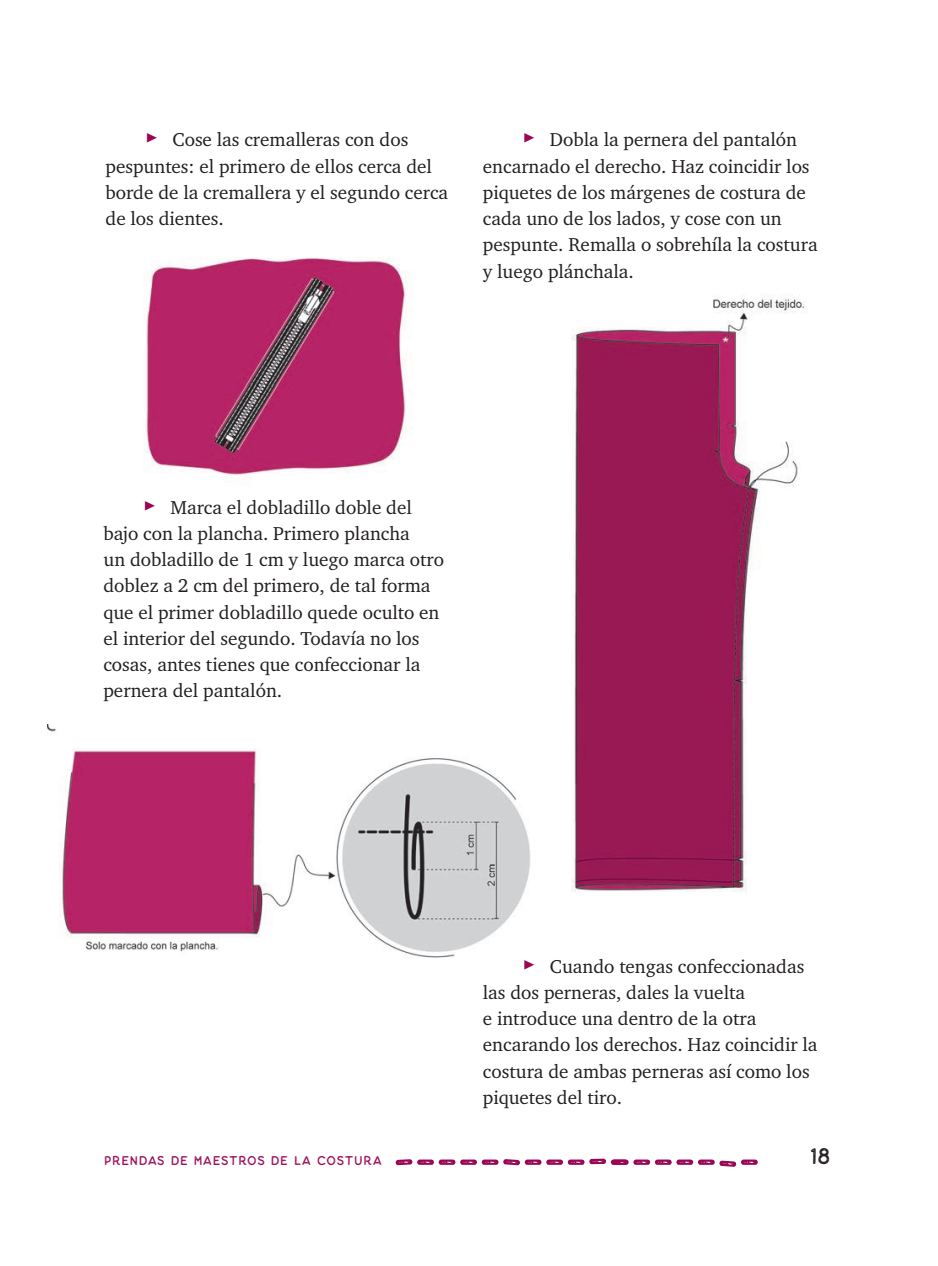
<style>
.page{position:relative;width:938px;height:1266px;background:#fff}
.page>*{position:absolute;margin:0;border:0;box-sizing:border-box;transform-origin:0 0}
.t1{font:21px "Thistails Sans Rough";color:#231f20}
.t2{font:19.25px/26.2px "Charter EF";color:#231f20}
.t3{font:11.72px "Thistails Sans Rough";color:#990655}
.s1{font-family:"Trajan Pro 3";font-weight:700;font-size:22.75px;color:#990655}
</style>
<div class="page">
<svg style="left:395px;top:1158px;width:362px;height:8px"></svg>
<img style="left:571px;top:295px;width:234px;height:597px">
<img style="left:144px;top:257px;width:262px;height:219px">
<img style="left:48px;top:724px;width:483px;height:234px">
<p class="t2" style="left:105px;top:126px;width:344px;text-indent:40px"><span class="s1">▶</span> Cose las cremalleras con dos pespuntes: el primero de ellos cerca del borde de la cremallera y el segundo cerca de los dientes.</p>
<p class="t2" style="left:482px;top:126px;width:336px;text-indent:40px"><span class="s1">▶</span> Dobla la pernera del pantalón encarnado el derecho. Haz coincidir los piquetes de los márgenes de costura de cada uno de los lados, y cose con un pespunte. Remalla o sobrehíla la costura y luego plánchala.</p>
<p class="t2" style="left:103px;top:493px;width:342px;text-indent:40px"><span class="s1">▶</span> Marca el dobladillo doble del bajo con la plancha. Primero plancha<br>un dobladillo de 1 cm y luego marca otro doblez a 2 cm del primero, de tal forma que el primer dobladillo quede oculto en el interior del segundo. Todavía no los cosas, antes tienes que confeccionar la pernera del pantalón.</p>
<p class="t2" style="left:482px;top:952px;width:336px;text-indent:40px"><span class="s1">▶</span> Cuando tengas confeccionadas las dos perneras, dales la vuelta<br>e introduce una dentro de la otra encarando los derechos. Haz coincidir la costura de ambas perneras así como los piquetes del tiro.</p>
<p class="t3" style="left:104px;top:1155px;width:280px">PRENDAS DE MAESTROS DE LA COSTURA</p>
<p class="t1" style="left:810px;top:1145px;width:21px">18</p>
</div>
